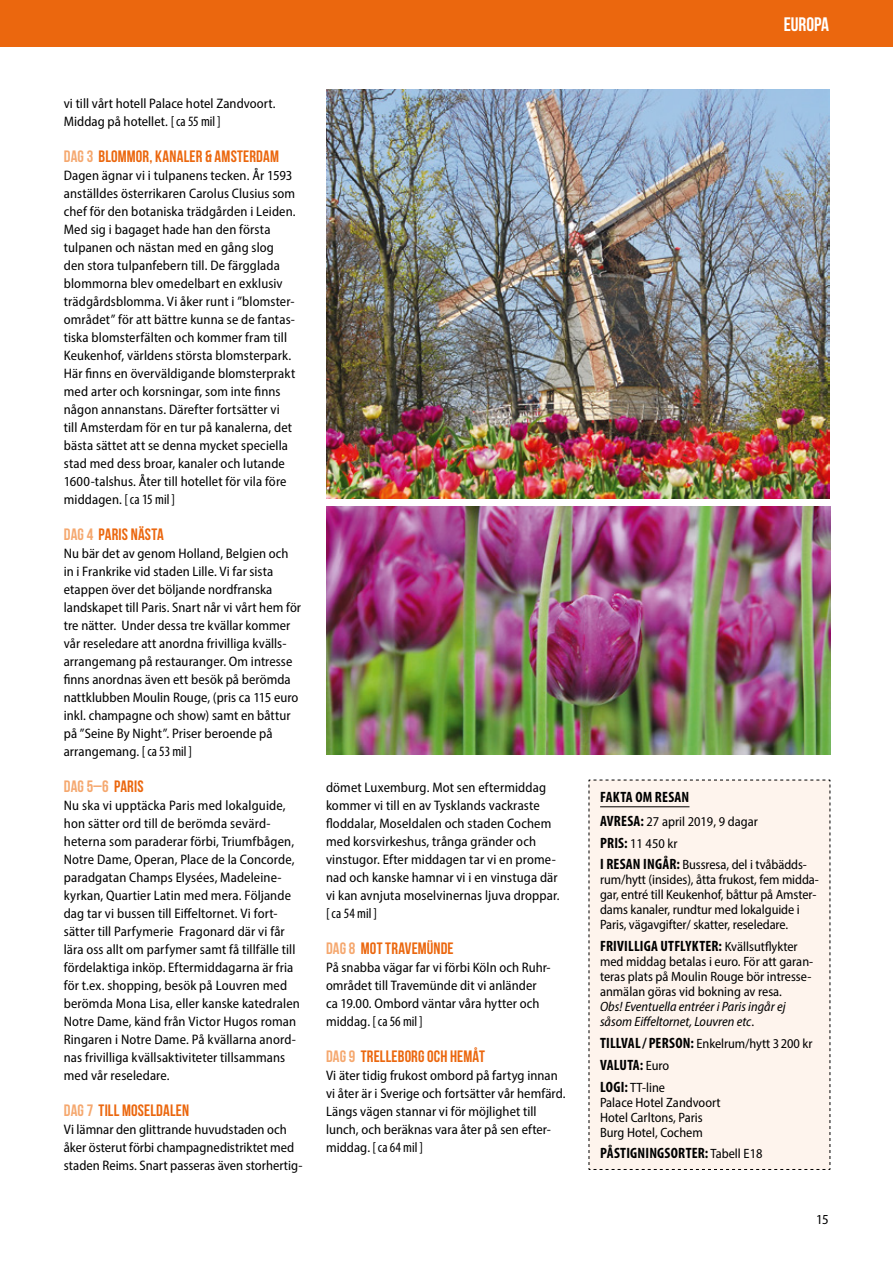
<style>
.page{position:relative;width:893px;height:1263px;background:#fff}
.page>*{position:absolute;margin:0;border:0;box-sizing:border-box;transform-origin:0 0}
.t1{font:700 19.5px "Bebas Neue";letter-spacing:-.005em;color:#fff}
.t2{font:700 16.5px "Bebas Neue";letter-spacing:.01em;color:#eb670e}
.t3{font:700 16.5px "Bebas Neue";letter-spacing:.01em;color:#f5a86f}
.t4{font:700 condensed 15px "Myriad Pro";letter-spacing:.015em;color:#000}
.t5{font:condensed 14.25px "Myriad Pro";letter-spacing:.01em;color:#000}
.t6{font:semi-condensed 13.8px/18px "Myriad Pro";letter-spacing:.005em;color:#000}
.t7{font:semi-condensed 13.5px/15px "Myriad Pro";letter-spacing:-.005em;color:#000}
.t8{font:italic semi-condensed 13.5px/15px "Myriad Pro";color:#000}
.s1{font-stretch:condensed;font-size:14.25px}
.s2{color:#f5a86f}
.s3{color:#eb670e}
.s4{font-stretch:semi-condensed;font-size:13.8px}
.s5{font-weight:700;font-stretch:condensed;font-size:15px}
.s6{font-weight:400;font-stretch:semi-condensed;font-size:13.5px}
.s7{font-style:normal}
</style>
<div class="page">
<div style="left:0;top:0;width:893px;height:47px;background:#eb670e"></div>
<div style="left:588px;top:779px;width:243px;height:391px;background:#fef4ed"></div>
<img style="left:326px;top:506px;width:505px;height:249px">
<img style="left:326px;top:89px;width:503px;height:409px">
<p class="t6" style="left:64px;top:94px;width:212px">vi till vårt hotell Palace hotel Zandvoort.<br>Middag på hotellet. <span class="s1">[ca 55 mil]</span></p>
<p class="t2" style="left:64px;top:147px;width:217px"><span class="s2">DAG 3</span> BLOMMOR, KANALER &amp; AMSTERDAM</p>
<p class="t6" style="left:64px;top:166px;width:233px">Dagen ägnar vi i tulpanens tecken. År 1593 anställdes österrikaren Carolus Clusius som chef för den botaniska trädgården i Leiden.<br>Med sig i bagaget hade han den första tulpanen och nästan med en gång slog den stora tulpanfebern till. De färgglada blommorna blev omedelbart en exklusiv trädgårdsblomma. Vi åker runt i ”blomster&shy;området” för att bättre kunna se de fantas&shy;tiska blomsterfälten och kommer fram till Keukenhof, världens största blomsterpark.<br>Här finns en överväldigande blomsterprakt med arter och korsningar, som inte finns någon annanstans. Därefter fortsätter vi till Amsterdam för en tur på kanalerna, det bästa sättet att se denna mycket speciella stad med dess broar, kanaler och lutande 1600-talshus. Åter till hotellet för vila före middagen. <span class="s1">[ca 15 mil ]</span></p>
<p class="t2" style="left:64px;top:525px;width:101px"><span class="s2">DAG 4</span> PARIS NÄSTA</p>
<p class="t6" style="left:64px;top:544px;width:239px">Nu bär det av genom Holland, Belgien och in i Frankrike vid staden Lille. Vi far sista etappen över det böljande nordfranska landskapet till Paris. Snart når vi vårt hem för tre nätter. Under dessa tre kvällar kommer vår reseledare att anordna frivilliga kvälls&shy;arrangemang på restauranger. Om intresse finns anordnas även ett besök på berömda nattklubben Moulin Rouge, (pris ca 115 euro inkl. champagne och show) samt en båttur på ”Seine By Night”. Priser beroende på arrangemang. <span class="s1">[ca 53 mil]</span></p>
<p class="t3" style="left:64px;top:777px;width:81px">DAG 5–6 <span class="s3">PARIS</span></p>
<p class="t6" style="left:64px;top:796px;width:238px">Nu ska vi upptäcka Paris med lokalguide, hon sätter ord till de berömda sevärd&shy;heterna som paraderar förbi, Triumfbågen, Notre Dame, Operan, Place de la Concorde, paradgatan Champs Elysées, Madeleine&shy;kyrkan, Quartier Latin med mera. Följande dag tar vi bussen till Eiffeltornet. Vi fort&shy;sätter till Parfymerie Fragonard där vi får lära oss allt om parfymer samt få tillfälle till fördelaktiga inköp. Eftermiddagarna är fria för t.ex. shopping, besök på Louvren med berömda Mona Lisa, eller kanske katedralen Notre Dame, känd från Victor Hugos roman Ringaren i Notre Dame. På kvällarna anord&shy;nas frivilliga kvällsaktiviteter tillsammans med vår reseledare.</p>
<p class="t2" style="left:64px;top:1101px;width:127px"><span class="s2">DAG 7</span> TILL MOSELDALEN</p>
<p class="t6" style="left:64px;top:1120px;width:240px">Vi lämnar den glittrande huvudstaden och åker österut förbi champagnedistriktet med staden Reims. Snart passeras även storhertig-</p>
<p class="t6" style="left:326px;top:778px;width:234px">dömet Luxemburg. Mot sen eftermiddag kommer vi till en av Tysklands vackraste floddalar, Moseldalen och staden Cochem med korsvirkeshus, trånga gränder och vinstugor. Efter middagen tar vi en prome&shy;nad och kanske hamnar vi i en vinstuga där vi kan avnjuta moselvinernas ljuva droppar.</p>
<p class="t5" style="left:326px;top:905px;width:53px">[ca 54 mil ]</p>
<p class="t2" style="left:326px;top:939px;width:129px"><span class="s2">DAG 8</span> MOT TRAVEMÜNDE</p>
<p class="t6" style="left:326px;top:958px;width:226px">På snabba vägar far vi förbi Köln och Ruhr&shy;området till Travemünde dit vi anländer ca 19.00. Ombord väntar våra hytter och</p>
<p class="t5" style="left:326px;top:1013px;width:98px"><span class="s4">middag.</span> [ca 56 mil]</p>
<p class="t2" style="left:326px;top:1047px;width:160px"><span class="s2">DAG 9</span> TRELLEBORG OCH HEMÅT</p>
<p class="t6" style="left:326px;top:1066px;width:240px">Vi äter tidig frukost ombord på fartyg innan vi åter är i Sverige och fortsätter vår hemfärd.<br>Längs vägen stannar vi för möjlighet till lunch, och beräknas vara åter på sen efter-</p>
<p class="t5" style="left:326px;top:1139px;width:98px"><span class="s4">middag.</span> [ca 64 mil]</p>
<h1 class="t1" style="left:784px;top:13px;width:47px">EUROPA</h1>
<p class="t4" style="left:600px;top:788px;width:91px">FAKTA OM RESAN</p>
<p class="t7" style="left:600px;top:810px;width:208px;line-height:21.8px"><span class="s5">AVRESA:</span> 27 april 2019, 9 dagar<br><span class="s5">PRIS:</span> 11 450 kr<br><span class="s5">I RESAN INGÅR:</span> Bussresa, del i tvåbädds-</p>
<p class="t7" style="left:600px;top:872px;width:220px">rum/hytt (insides), åtta frukost, fem midda&shy;gar, entré till Keukenhof, båttur på Amster&shy;dams kanaler, rundtur med lokalguide i Paris, vägavgifter/ skatter, reseledare.</p>
<p class="t4" style="left:600px;top:937px;width:199px">FRIVILLIGA UTFLYKTER: <span class="s6">Kvällsutflykter</span></p>
<p class="t7" style="left:600px;top:954px;width:215px">med middag betalas i euro. För att garan&shy;teras plats på Moulin Rouge bör intresse&shy;anmälan göras vid bokning av resa.</p>
<p class="t8" style="left:600px;top:999px;width:187px">Obs! Eventuella entréer i Paris ingår ej såsom Eiffeltornet, Louvren etc<span class="s7">.</span></p>
<p class="t7" style="left:600px;top:1036px;width:214px"><span class="s5">TILLVAL/ PERSON:</span> Enkelrum/hytt 3200 kr</p>
<p class="t4" style="left:600px;top:1055px;width:71px">VALUTA: <span class="s6">Euro</span></p>
<p class="t7" style="left:600px;top:1079px;width:122px"><span class="s5">LOGI:</span> TT-line<br>Palace Hotel Zandvoort<br>Hotel Carltons, Paris<br>Burg Hotel, Cochem</p>
<p class="t4" style="left:600px;top:1144px;width:164px">PÅSTIGNINGSORTER: <span class="s6">Tabell E18</span></p>
<p class="t6" style="left:816px;top:1210px;width:14px">15</p>
</div>
